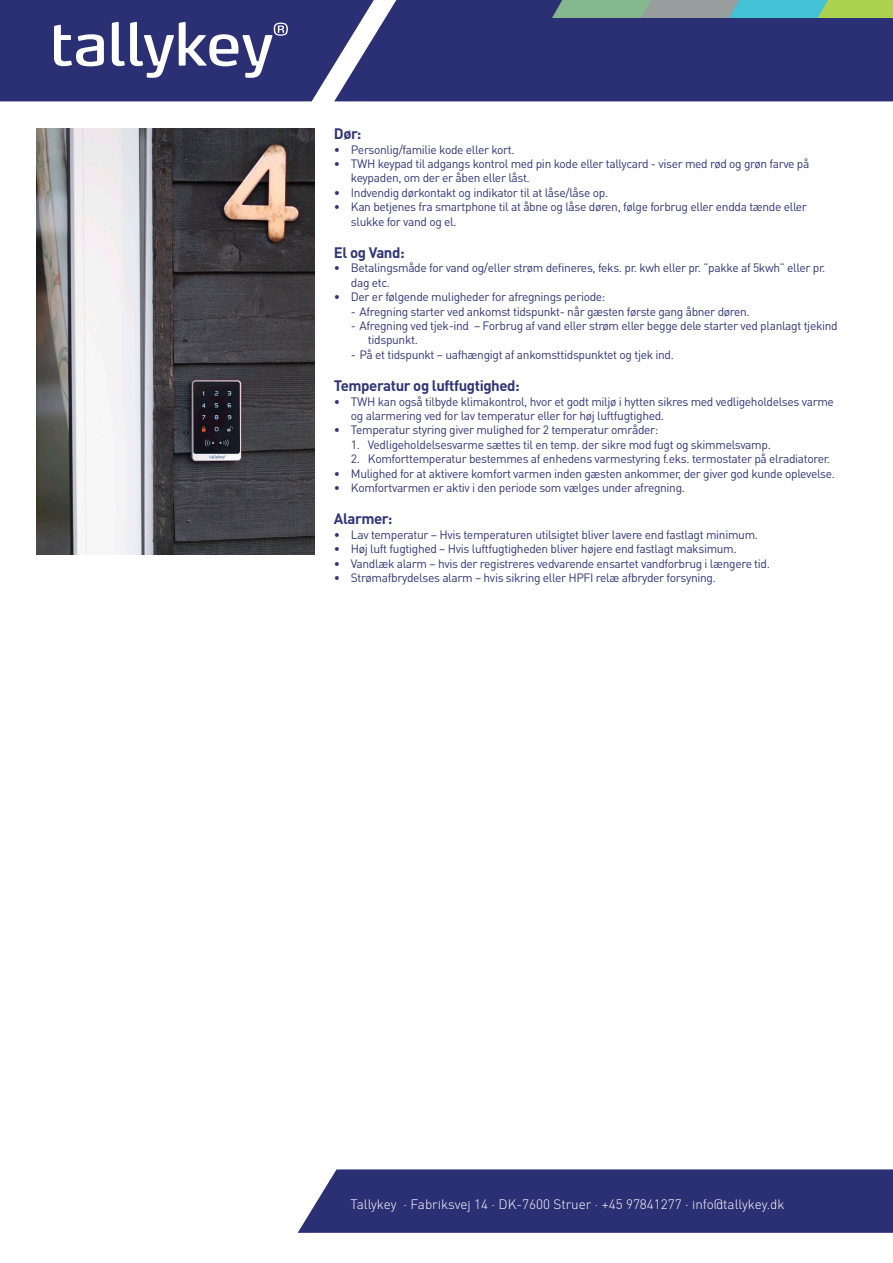
<style>
.page{position:relative;width:893px;height:1263px;background:#fff}
.page>*{position:absolute;margin:0;border:0;box-sizing:border-box;transform-origin:0 0}
.Overskrift{font:700 15px "DIN Pro";letter-spacing:-.03em;color:#303577}
.t1{font:300 13.5px "DIN Pro";color:#fff}
.t2{font:12px/14.4px "DIN Pro";letter-spacing:-.03em;color:#303577}
</style>
<div class="page">
<div style="left:381px;top:0;width:512px;height:101px;background:#2b2f74"></div>
<img style="left:553px;top:0;width:340px;height:18px">
<svg style="left:0;top:0;width:381px;height:101px"></svg>
<div style="left:298px;top:1169px;width:595px;height:64px;background:#2b2f74"></div>
<img style="left:37px;top:128px;width:277px;height:426px">
<p class="Overskrift" style="left:334px;top:121px;width:29px">Dør:</p>
<p class="t2" style="left:334px;top:141px;width:182px">• Personlig/familie kode eller kort.</p>
<p class="t2" style="left:351px;top:156px;width:460px;text-indent:-17px">• TWH keypad til adgangs kontrol med pin kode eller tallycard - viser med rød og grøn farve på keypaden, om der er åben eller låst.</p>
<p class="t2" style="left:334px;top:185px;width:276px">• Indvendig dørkontakt og indikator til at låse/låse op.</p>
<p class="t2" style="left:351px;top:199px;width:458px;text-indent:-17px">• Kan betjenes fra smartphone til at åbne og låse døren, følge forbrug eller endda tænde eller slukke for vand og el.</p>
<p class="Overskrift" style="left:334px;top:240px;width:72px">El og Vand:</p>
<p class="t2" style="left:351px;top:260px;width:476px;text-indent:-17px">• Betalingsmåde for vand og/eller strøm defineres, feks. pr. kwh eller pr. ”pakke af 5kwh” eller pr. dag etc.</p>
<p class="t2" style="left:334px;top:289px;width:273px">• Der er følgende muligheder for afregnings periode:</p>
<p class="t2" style="left:351px;top:303px;width:400px">- Afregning starter ved ankomst tidspunkt- når gæsten første gang åbner døren.</p>
<p class="t2" style="left:368px;top:318px;width:471px;text-indent:-17px">- Afregning ved tjek-ind – Forbrug af vand eller strøm eller begge dele starter ved planlagt tjekind tidspunkt.</p>
<p class="t2" style="left:351px;top:347px;width:325px">- På et tidspunkt – uafhængigt af ankomsttidspunktet og tjek ind.</p>
<p class="Overskrift" style="left:334px;top:373px;width:187px">Temperatur og luftfugtighed:</p>
<p class="t2" style="left:351px;top:393px;width:485px;text-indent:-17px">• TWH kan også tilbyde klimakontrol, hvor et godt miljø i hytten sikres med vedligeholdelses varme og alarmering ved for lav temperatur eller for høj luftfugtighed.</p>
<p class="t2" style="left:334px;top:422px;width:326px">• Temperatur styring giver mulighed for 2 temperatur områder:</p>
<p class="t2" style="left:351px;top:437px;width:421px">1. Vedligeholdelsesvarme sættes til en temp. der sikre mod fugt og skimmelsvamp.</p>
<p class="t2" style="left:351px;top:451px;width:481px">2. Komforttemperatur bestemmes af enhedens varmestyring f.eks. termostater på elradiatorer.</p>
<p class="t2" style="left:334px;top:465px;width:503px">• Mulighed for at aktivere komfort varmen inden gæsten ankommer, der giver god kunde oplevelse.</p>
<p class="t2" style="left:334px;top:480px;width:353px">• Komfortvarmen er aktiv i den periode som vælges under afregning.</p>
<p class="Overskrift" style="left:334px;top:506px;width:60px">Alarmer:</p>
<p class="t2" style="left:334px;top:527px;width:426px">• Lav temperatur – Hvis temperaturen utilsigtet bliver lavere end fastlagt minimum.</p>
<p class="t2" style="left:334px;top:541px;width:404px">• Høj luft fugtighed – Hvis luftfugtigheden bliver højere end fastlagt maksimum.</p>
<p class="t2" style="left:334px;top:555px;width:438px">• Vandlæk alarm – hvis der registreres vedvarende ensartet vandforbrug i længere tid.</p>
<p class="t2" style="left:334px;top:570px;width:383px">• Strømafbrydelses alarm – hvis sikring eller HPFI relæ afbryder forsyning.</p>
<p class="t1" style="left:350px;top:1196px;width:436px">Tallykey · Fabriksvej 14 · DK-7600 Struer · +45 97841277 · info@tallykey.dk</p>
</div>
